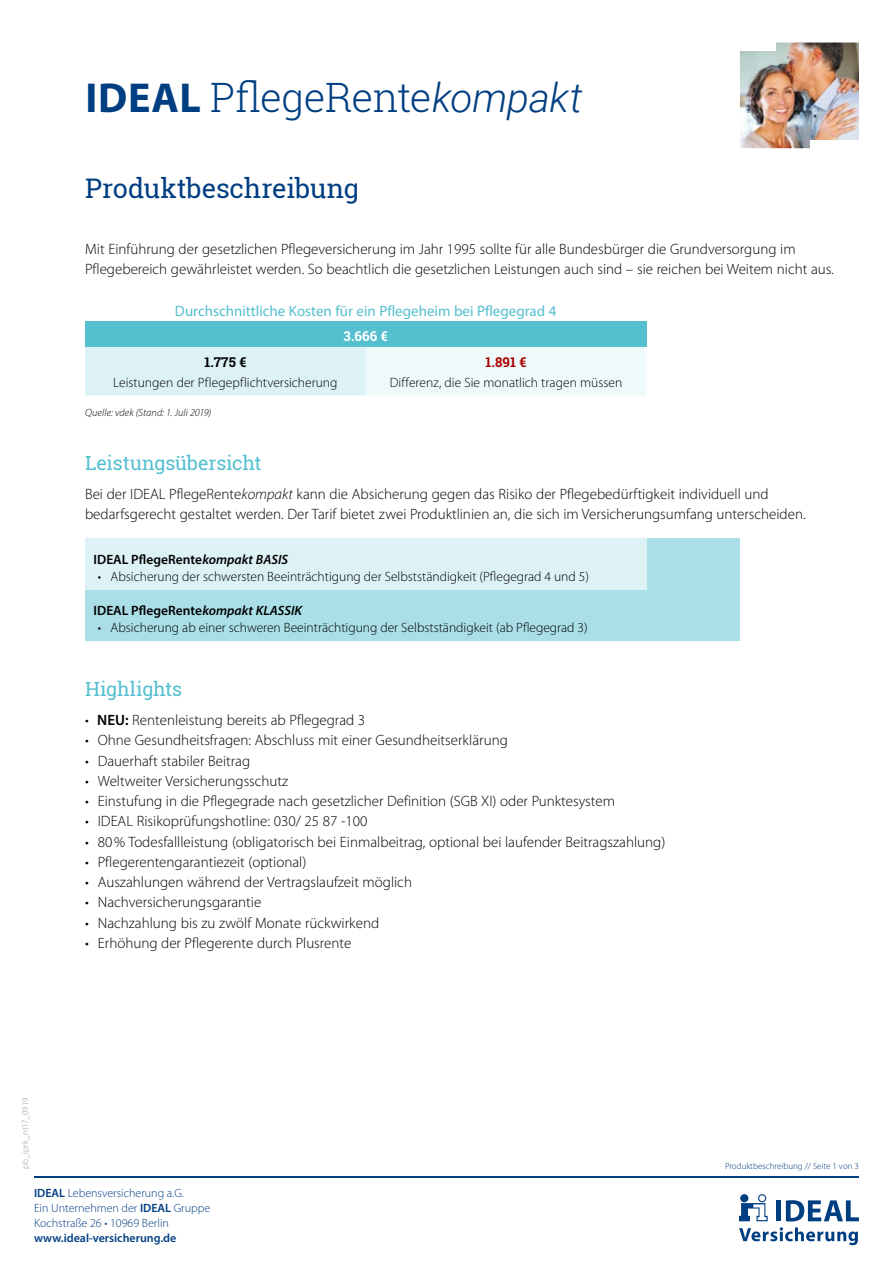
<style>
.page{position:relative;width:893px;height:1263px;background:#fff}
.page>*{position:absolute;margin:0;border:0;box-sizing:border-box;transform-origin:0 0}
.t1{font:300 40.5px "Roboto Slab";letter-spacing:-.015em;color:#003e82}
.t2{font:27px "Roboto Slab";letter-spacing:-.01em;color:#003e82}
.t3{font:19.5px "Roboto Slab";letter-spacing:-.01em;color:#54bfcf}
.t4{font:300 15px/20.2px "Myriad Pro";color:#000}
.t5{font:15px "Myriad Pro";color:#54bfcf}
.t6{font:300 13.5px "Myriad Pro";color:#000}
.t7{font:600 13.5px "Myriad Pro";color:#000}
.t8{font:700 13.5px "Roboto Slab";color:#fff}
.t9{font:700 13.5px "Roboto Slab";color:#000}
.t10{font:700 13.5px "Roboto Slab";color:#ac0000}
.t11{font:300 12px/15px "Myriad Pro";color:#003e82}
.t12{font:600 12px "Myriad Pro";color:#003e82}
.t13{font:italic 300 10.5px "Myriad Pro";letter-spacing:.01em;color:#000}
.t14{font:300 9px "Myriad Pro";color:#003e82}
.t15{font:300 9px "Myriad Pro";letter-spacing:.01em;color:#9c9c9d}
.s1{font-family:"Myriad Pro";font-weight:700;font-size:42px}
.s2{font-family:"Roboto";font-style:italic}
.s3{font-style:italic}
.s4{font-weight:600}
</style>
<div class="page">
<svg style="left:739px;top:1194px;width:29px;height:27px"></svg>
<div style="left:776px;top:1200px;width:5px;height:21px;background:#003e82"></div>
<svg style="left:786px;top:1200px;width:73px;height:21px"></svg>
<svg style="left:739px;top:1227px;width:119px;height:18px"></svg>
<hr style="left:34px;top:1177px;width:825px;height:1px;background:#003e82">
<img style="left:740px;top:43px;width:119px;height:105px">
<div style="left:810px;top:141px;width:83px;height:21px;background:#fff"></div>
<div style="left:693px;top:30px;width:83px;height:21px;background:#fff"></div>
<div style="left:85px;top:321px;width:561px;height:26px;background:#54bfcf"></div>
<svg style="left:85px;top:347px;width:561px;height:48px"></svg>
<div style="left:85px;top:538px;width:655px;height:102px;background:#aadfe7"></div>
<div style="left:85px;top:538px;width:561px;height:51px;background:#ddf2f5"></div>
<h1 class="t1" style="left:85px;top:70px;width:499px"><span class="s1">IDEAL</span> PflegeRente<span class="s2">kompakt</span></h1>
<h2 class="t2" style="left:85px;top:170px;width:276px">Produktbeschreibung</h2>
<p class="t4" style="left:85px;top:238px;width:750px">Mit Einführung der gesetzlichen Pflegeversicherung im Jahr 1995 sollte für alle Bundesbürger die Grundversorgung im<br>Pflegebereich gewährleistet werden. So beachtlich die gesetzlichen Leistungen auch sind – sie reichen bei Weitem nicht aus.</p>
<p class="t5" style="left:175px;top:302px;width:383px">Durchschnittliche Kosten für ein Pflegeheim bei Pflegegrad 4</p>
<p class="t8" style="left:344px;top:327px;width:46px">3.666 €</p>
<p class="t9" style="left:204px;top:353px;width:43px">1.775 €</p>
<p class="t10" style="left:486px;top:353px;width:42px">1.891 €</p>
<p class="t6" style="left:113px;top:374px;width:226px">Leistungen der Pflegepflichtversicherung</p>
<p class="t6" style="left:390px;top:374px;width:234px">Differenz, die Sie monatlich tragen müssen</p>
<p class="t13" style="left:85px;top:406px;width:128px">Quelle: vdek (Stand: 1. Juli 2019)</p>
<h3 class="t3" style="left:85px;top:449px;width:178px">Leistungsübersicht</h3>
<p class="t4" style="left:85px;top:483px;width:722px">Bei der IDEAL PflegeRente<span class="s3">kompakt</span> kann die Absicherung gegen das Risiko der Pflegebedürftigkeit individuell und bedarfsgerecht gestaltet werden. Der Tarif bietet zwei Produktlinien an, die sich im Versicherungsumfang unterscheiden.</p>
<p class="t7" style="left:94px;top:551px;width:196px">IDEAL PflegeRente<span class="s3">kompakt BASIS</span></p>
<p class="t6" style="left:98px;top:568px;width:493px">• Absicherung der schwersten Beeinträchtigung der Selbstständigkeit (Pflegegrad 4 und 5)</p>
<p class="t7" style="left:94px;top:602px;width:210px">IDEAL PflegeRente<span class="s3">kompakt KLASSIK</span></p>
<p class="t6" style="left:98px;top:619px;width:491px">• Absicherung ab einer schweren Beeinträchtigung der Selbstständigkeit (ab Pflegegrad 3)</p>
<h3 class="t3" style="left:85px;top:676px;width:99px">Highlights</h3>
<p class="t4" style="left:85px;top:710px;width:282px">• <span class="s4">NEU:</span> Rentenleistung bereits ab Pflegegrad 3</p>
<p class="t4" style="left:85px;top:730px;width:424px">• Ohne Gesundheitsfragen: Abschluss mit einer Gesundheitserklärung</p>
<p class="t4" style="left:85px;top:750px;width:167px">• Dauerhaft stabiler Beitrag</p>
<p class="t4" style="left:85px;top:770px;width:205px">• Weltweiter Versicherungsschutz</p>
<p class="t4" style="left:85px;top:791px;width:531px">• Einstufung in die Pflegegrade nach gesetzlicher Definition (SGB XI) oder Punktesystem</p>
<p class="t4" style="left:85px;top:811px;width:284px">• IDEAL Risikoprüfungshotline: 030/ 25 87 -100</p>
<p class="t4" style="left:85px;top:831px;width:582px">• 80% Todesfallleistung (obligatorisch bei Einmalbeitrag, optional bei laufender Beitragszahlung)</p>
<p class="t4" style="left:85px;top:851px;width:223px">• Pflegerentengarantiezeit (optional)</p>
<p class="t4" style="left:85px;top:872px;width:328px">• Auszahlungen während der Vertragslaufzeit möglich</p>
<p class="t4" style="left:85px;top:892px;width:178px">• Nachversicherungsgarantie</p>
<p class="t4" style="left:85px;top:912px;width:296px">• Nachzahlung bis zu zwölf Monate rückwirkend</p>
<p class="t4" style="left:85px;top:932px;width:268px">• Erhöhung der Pflegerente durch Plusrente</p>
<p class="t15" style="left:20px;top:1169px;width:73px;rotate:-90deg">pb_iprk_nt17_0919</p>
<p class="t11" style="left:34px;top:1185px;width:178px"><span class="s4">IDEAL</span> Lebensversicherung a.G.<br>Ein Unternehmen der <span class="s4">IDEAL</span> Gruppe<br>Kochstraße 26 • 10969 Berlin</p>
<p class="t12" style="left:34px;top:1230px;width:144px">www.ideal-versicherung.de</p>
<p class="t14" style="left:725px;top:1161px;width:135px">Produktbeschreibung // Seite 1 von 3</p>
</div>
